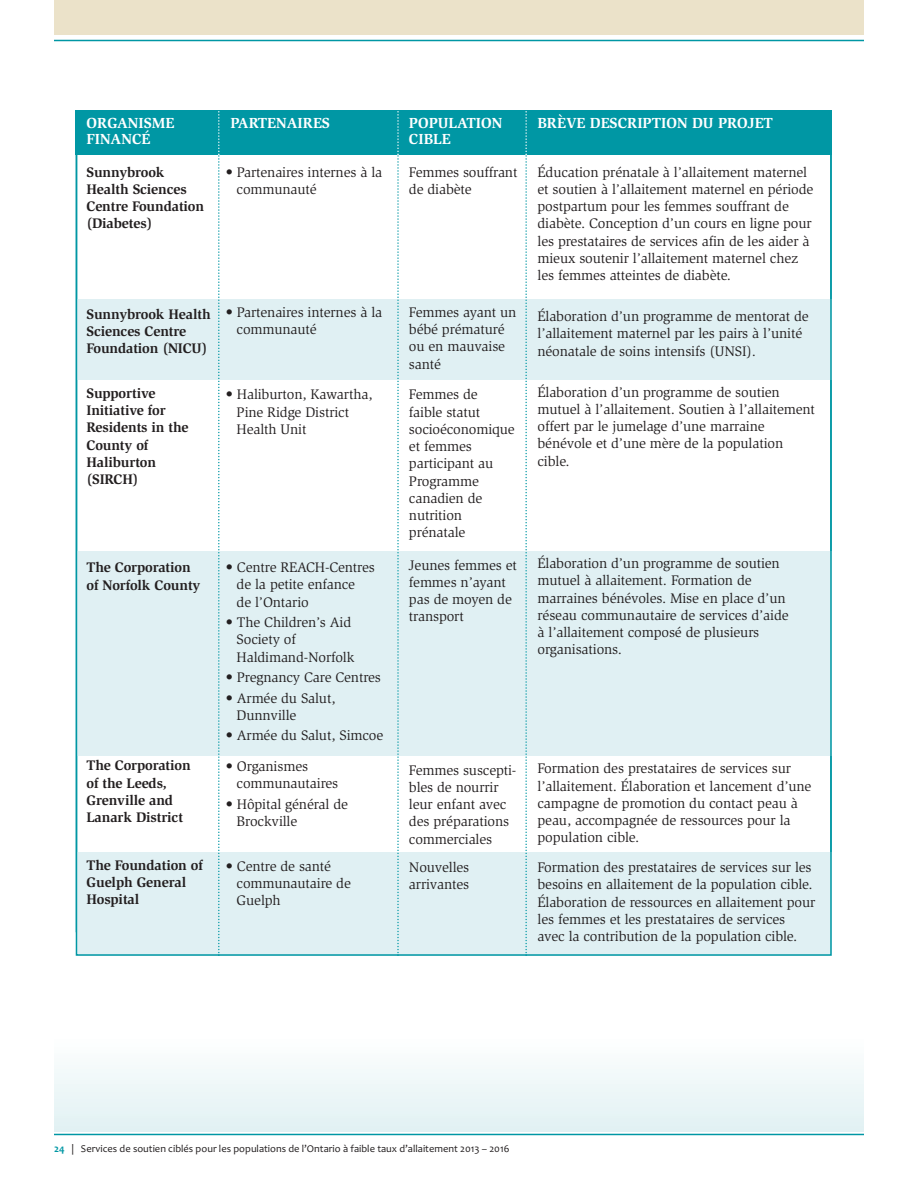
<style>
.page{position:relative;width:918px;height:1188px;background:#fff}
.page>*{position:absolute;margin:0;border:0;box-sizing:border-box;transform-origin:0 0}
.t1{font:700 15px/16.5px "Slimbach";color:#fff}
.t2{font:14.25px/17.2px "Slimbach";letter-spacing:-.01em;color:#231f20}
.t3{font:700 14.25px/17.2px "Slimbach";letter-spacing:-.01em;color:#231f20}
.t4{font:10.5px "Candara";color:#231f20}
.s1{font-weight:700;color:#0097a4}
</style>
<div class="page">
<div style="left:54px;top:1039px;width:810px;height:92px;background:linear-gradient(to right,#eff8f8,#eff8f8)"></div>
<hr style="left:54px;top:1134px;width:810px;height:1px;background:#0097a4">
<hr style="left:54px;top:40px;width:810px;height:1px;background:#0097a4">
<div style="left:54px;top:0;width:810px;height:35px;background:#ebe2c9"></div>
<div style="left:77px;top:299px;width:755px;height:81px;background:#e0f0f3"></div>
<div style="left:77px;top:552px;width:755px;height:204px;background:#e0f0f3"></div>
<div style="left:77px;top:853px;width:755px;height:103px;background:#e0f0f3"></div>
<div style="left:76px;top:111px;width:756px;height:44px;background:#0097a4"></div>
<svg style="left:218px;top:110px;width:2px;height:846px"></svg>
<svg style="left:397px;top:110px;width:2px;height:846px"></svg>
<svg style="left:525px;top:110px;width:2px;height:846px"></svg>
<p class="t1" style="left:87px;top:116px;width:89px">ORGANISME<br>FINANCÉ</p>
<p class="t3" style="left:87px;top:164px;width:119px">Sunnybrook<br>Health Sciences<br>Centre Foundation (Diabetes)</p>
<p class="t1" style="left:230px;top:116px;width:101px">PARTENAIRES</p>
<p class="t2" style="left:237px;top:164px;width:147px;text-indent:-11px">• Partenaires internes à la communauté</p>
<p class="t3" style="left:87px;top:306px;width:126px">Sunnybrook Health<br>Sciences Centre<br>Foundation (NICU)</p>
<p class="t3" style="left:87px;top:386px;width:104px">Supportive<br>Initiative for<br>Residents in the<br>County of<br>Haliburton (SIRCH)</p>
<p class="t2" style="left:237px;top:304px;width:147px;text-indent:-11px">• Partenaires internes à la communauté</p>
<p class="t2" style="left:237px;top:387px;width:137px;text-indent:-11px">• Haliburton, Kawartha,<br>Pine Ridge District<br>Health Unit</p>
<p class="t3" style="left:87px;top:560px;width:115px">The Corporation of Norfolk County</p>
<p class="t3" style="left:87px;top:758px;width:106px">The Corporation of the Leeds,<br>Grenville and<br>Lanark District</p>
<p class="t3" style="left:87px;top:857px;width:118px">The Foundation of<br>Guelph General<br>Hospital</p>
<p class="t2" style="left:237px;top:560px;width:140px;text-indent:-11px">• Centre REACH-Centres de la petite enfance<br>de l’Ontario</p>
<p class="t2" style="left:237px;top:615px;width:119px;text-indent:-11px">• The Children’s Aid<br>Society of<br>Haldimand-Norfolk</p>
<p class="t2" style="left:226px;top:670px;width:157px">• Pregnancy Care Centres</p>
<p class="t2" style="left:237px;top:690px;width:100px;text-indent:-11px">• Armée du Salut,<br>Dunnville</p>
<p class="t2" style="left:226px;top:728px;width:159px">• Armée du Salut, Simcoe</p>
<p class="t2" style="left:237px;top:759px;width:103px;text-indent:-11px">• Organismes communautaires</p>
<p class="t2" style="left:237px;top:796px;width:113px;text-indent:-11px">• Hôpital général de<br>Brockville</p>
<p class="t2" style="left:237px;top:858px;width:116px;text-indent:-11px">• Centre de santé communautaire de<br>Guelph</p>
<p class="t1" style="left:409px;top:116px;width:95px">POPULATION<br>CIBLE</p>
<p class="t2" style="left:409px;top:164px;width:110px">Femmes souffrant de diabète</p>
<p class="t2" style="left:409px;top:304px;width:109px">Femmes ayant un bébé prématuré ou en mauvaise santé</p>
<p class="t2" style="left:409px;top:387px;width:107px">Femmes de<br>faible statut socioéconomique et femmes participant au<br>Programme canadien de nutrition prénatale</p>
<p class="t2" style="left:409px;top:557px;width:109px">Jeunes femmes et femmes n’ayant pas de moyen de transport</p>
<p class="t1" style="left:538px;top:116px;width:237px">BRÈVE DESCRIPTION DU PROJET</p>
<p class="t2" style="left:538px;top:164px;width:277px">Éducation prénatale à l’allaitement maternel et soutien à l’allaitement maternel en période postpartum pour les femmes souffrant de diabète. Conception d’un cours en ligne pour les prestataires de services afin de les aider à mieux soutenir l’allaitement maternel chez les femmes atteintes de diabète.</p>
<p class="t2" style="left:538px;top:309px;width:273px">Élaboration d’un programme de mentorat de l’allaitement maternel par les pairs à l’unité néonatale de soins intensifs (UNSI).</p>
<p class="t2" style="left:538px;top:384px;width:279px">Élaboration d’un programme de soutien mutuel à l’allaitement. Soutien à l’allaitement offert par le jumelage d’une marraine bénévole et d’une mère de la population cible.</p>
<p class="t2" style="left:538px;top:556px;width:253px">Élaboration d’un programme de soutien mutuel à allaitement. Formation de marraines bénévoles. Mise en place d’un réseau communautaire de services d’aide à l’allaitement composé de plusieurs organisations.</p>
<p class="t2" style="left:409px;top:762px;width:109px">Femmes suscepti&shy;bles de nourrir leur enfant avec des préparations commerciales</p>
<p class="t2" style="left:409px;top:860px;width:62px">Nouvelles arrivantes</p>
<p class="t2" style="left:538px;top:761px;width:275px">Formation des prestataires de services sur l’allaitement. Élaboration et lancement d’une campagne de promotion du contact peau à peau, accompagnée de ressources pour la population cible.</p>
<p class="t2" style="left:538px;top:860px;width:279px">Formation des prestataires de services sur les besoins en allaitement de la population cible.<br>Élaboration de ressources en allaitement pour les femmes et les prestataires de services avec la contribution de la population cible.</p>
<p class="t4" style="left:54px;top:1143px;width:457px"><span class="s1">24</span> | Services de soutien ciblés pour les populations de l’Ontario à faible taux d’allaitement 2013 – 2016</p>
</div>
